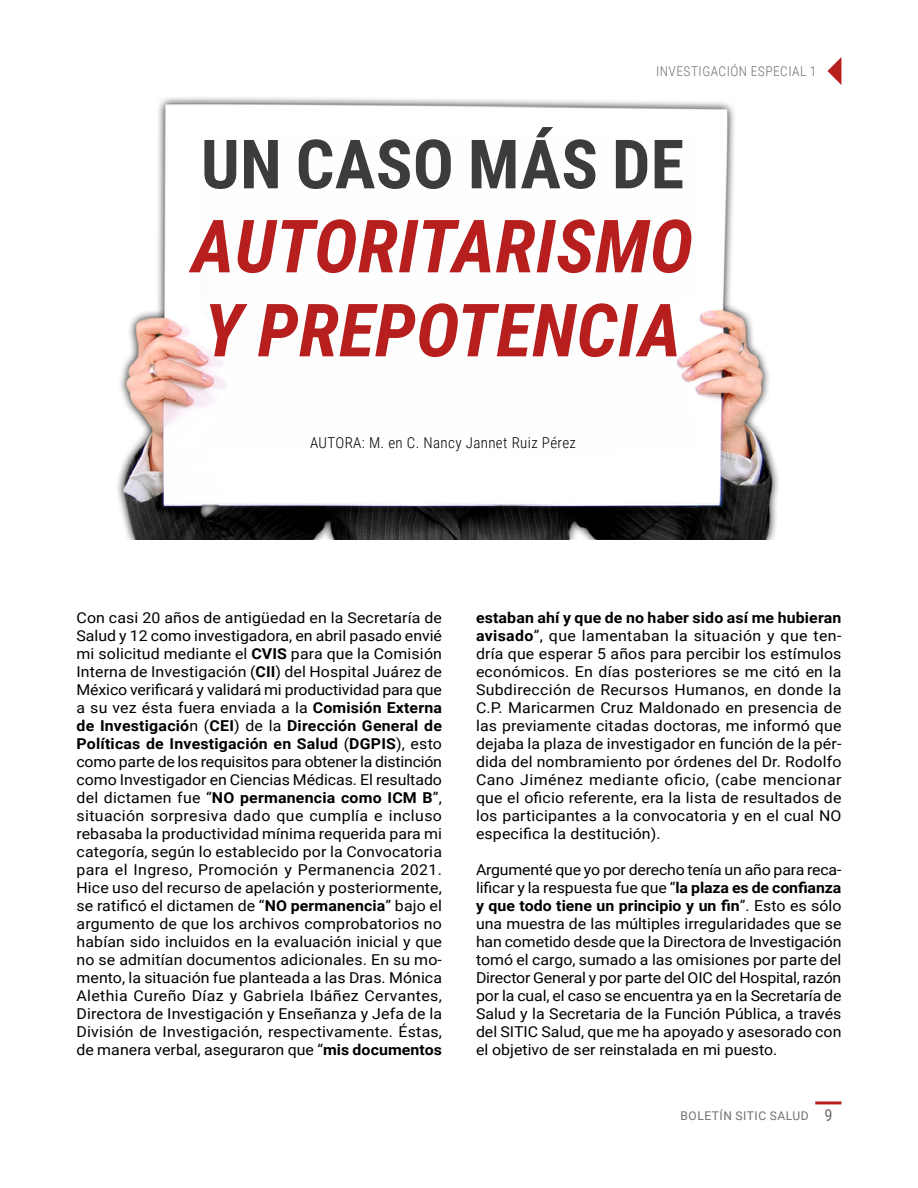
<style>
.page{position:relative;width:918px;height:1188px;background:#fff}
.page>*{position:absolute;margin:0;border:0;box-sizing:border-box;transform-origin:0 0}
.t1{font:italic 700 73.5px/84px "Roboto Condensed";letter-spacing:.005em;color:#b71f1f}
.t2{font:700 67.95px "Roboto Condensed";letter-spacing:.005em;color:#3c3c3b}
.t3{font:15px/18px "Roboto";letter-spacing:.005em;color:#000;text-align:justify;scale:1.06 1}
.t4{font:300 15px "Roboto Condensed";letter-spacing:.025em;color:#000}
.t5{font:300 13.5px "Roboto Condensed";letter-spacing:.035em;color:#706f6f}
.t6{font:12px "Roboto";letter-spacing:.045em;color:#706f6f}
.s1{font-weight:700}
.s2{font-family:"Roboto Condensed";font-size:16.5px}
</style>
<div class="page">
<img style="left:117px;top:97px;width:661px;height:442px">
<hr style="left:815px;top:1101px;width:26px;height:3px;background:#b71f1f">
<svg style="left:827px;top:57px;width:14px;height:28px"></svg>
<p class="t5" style="left:656px;top:62px;width:162px">INVESTIGACIÓN ESPECIAL 1</p>
<h2 class="t2" style="left:201px;top:117px;width:485px">UN CASO MÁS DE</h2>
<h1 class="t1" style="left:192px;top:201px;width:503px">AUTORITARISMO<br>Y PREPOTENCIA</h1>
<p class="t4" style="left:310px;top:432px;width:267px">AUTORA: M. en C. Nancy Jannet Ruiz Pérez</p>
<p class="t3" style="left:77px;top:608px;width:346px">Con casi 20 años de antigüedad en la Secretaría de Salud y 12 como investigadora, en abril pasado envié mi solicitud mediante el <span class="s1">CVIS</span> para que la Comisión Interna de Investigación (<span class="s1">CII</span>) del Hospital Juárez de México verificará y validará mi productividad para que a su vez ésta fuera enviada a la <span class="s1">Comisión Externa de Investigació</span>n (<span class="s1">CEI</span>) de la <span class="s1">Dirección General de Políticas de Investigación en Salud</span> (<span class="s1">DGPIS</span>), esto como parte de los requisitos para obtener la distinción como Investigador en Ciencias Médicas. El resultado del dictamen fue “<span class="s1">NO permanencia como ICM B</span>”, situación sorpresiva dado que cumplía e incluso rebasaba la productividad mínima requerida para mi categoría, según lo establecido por la Convocatoria para el Ingreso, Promoción y Permanencia 2021.<br>Hice uso del recurso de apelación y posteriormente, se ratificó el dictamen de “<span class="s1">NO permanencia</span>” bajo el argumento de que los archivos comprobatorios no habían sido incluidos en la evaluación inicial y que no se admitían documentos adicionales. En su mo&shy;mento, la situación fue planteada a las Dras. Mónica Alethia Cureño Díaz y Gabriela Ibáñez Cervantes, Directora de Investigación y Enseñanza y Jefa de la División de Investigación, respectivamente. Éstas, de manera verbal, aseguraron que “<span class="s1">mis documentos</span></p>
<p class="t3" style="left:476px;top:608px;width:346px"><span class="s1">estaban ahí y que de no haber sido así me hubieran avisado</span>”, que lamentaban la situación y que ten&shy;dría que esperar 5 años para percibir los estímulos económicos. En días posteriores se me citó en la Subdirección de Recursos Humanos, en donde la C.P. Maricarmen Cruz Maldonado en presencia de las previamente citadas doctoras, me informó que dejaba la plaza de investigador en función de la pér&shy;dida del nombramiento por órdenes del Dr. Rodolfo Cano Jiménez mediante oficio, (cabe mencionar que el oficio referente, era la lista de resultados de los participantes a la convocatoria y en el cual NO especifica la destitución).</p>
<p class="t3" style="left:476px;top:860px;width:346px">Argumenté que yo por derecho tenía un año para reca&shy;lificar y la respuesta fue que “<span class="s1">la plaza es de confianza y que todo tiene un principio y un fin</span>”. Esto es sólo una muestra de las múltiples irregularidades que se han cometido desde que la Directora de Investigación tomó el cargo, sumado a las omisiones por parte del Director General y por parte del OIC del Hospital, razón por la cual, el caso se encuentra ya en la Secretaría de Salud y la Secretaria de la Función Pública, a través del SITIC Salud, que me ha apoyado y asesorado con el objetivo de ser reinstalada en mi puesto.</p>
<p class="t6" style="left:681px;top:1108px;width:154px">BOLETÍN SITIC SALUD <span class="s2">9</span></p>
</div>
